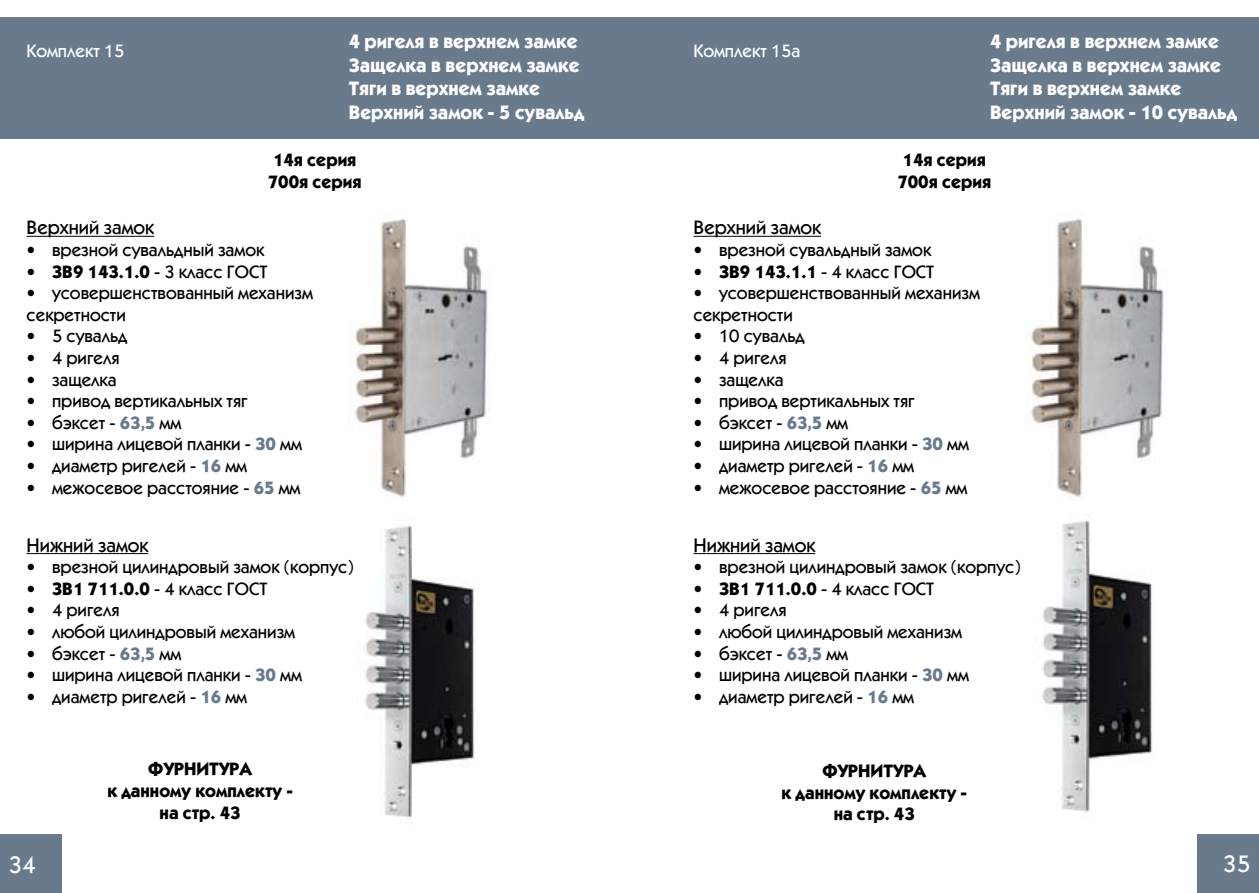
<style>
.page{position:relative;width:1259px;height:893px;background:#fff}
.page>*{position:absolute;margin:0;border:0;box-sizing:border-box;transform-origin:0 0}
.t1{font:500 24px "Kabel CTT";color:#fff}
.t2{font:500 19.5px/23.4px "Kabel CTT";color:#fff}
.t3{font:500 19.5px "Kabel CTT";color:#000}
.t4{font:500 18px/21.6px "Kabel CTT";color:#000}
.t5{font:500 18px/21.6px "Kabel CTT";color:#000}
.t6{font:500 18px "Kabel CTT";color:#fff}
.s1{font-style:inherit}
.s2{color:#697a8d}
</style>
<div class="page">
<div style="left:0;top:17px;width:1259px;height:121px;background:#697a8d"></div>
<hr style="left:27px;top:236px;width:127px;height:1px;background:#000">
<hr style="left:693px;top:236px;width:128px;height:1px;background:#000">
<img style="left:365px;top:525px;width:110px;height:293px">
<img style="left:1042px;top:520px;width:111px;height:292px">
<img style="left:354px;top:218px;width:134px;height:279px">
<img style="left:1030px;top:218px;width:134px;height:279px">
<div style="left:0;top:834px;width:62px;height:59px;background:#697a8d"></div>
<div style="left:1197px;top:834px;width:62px;height:59px;background:#697a8d"></div>
<hr style="left:27px;top:553px;width:121px;height:1px;background:#000">
<hr style="left:693px;top:553px;width:122px;height:1px;background:#000">
<p class="t6" style="left:27px;top:41px;width:99px">Комплект 15</p>
<p class="t2" style="left:349px;top:30px;width:237px">4 ригеля в верхнем замке<br>Защелка в верхнем замке<br>Тяги в верхнем замке<br>Верхний замок - 5 сувальд</p>
<p class="t6" style="left:693px;top:41px;width:108px">Комплект 15а</p>
<p class="t2" style="left:990px;top:30px;width:248px">4 ригеля в верхнем замке<br>Защелка в верхнем замке<br>Тяги в верхнем замке<br>Верхний замок - 10 сувальд</p>
<p class="t5" style="left:268px;top:149px;width:95px">14я серия<br>700я серия</p>
<p class="t3" style="left:27px;top:217px;width:129px">Верхний замок</p>
<p class="t4" style="left:27px;top:239px;width:239px">• врезной сувальдный замок</p>
<p class="t5" style="left:27px;top:261px;width:242px">• ЗВ9 143.1.0 <span class="s1">- 3 класс ГОСТ</span></p>
<p class="t4" style="left:27px;top:282px;width:288px">• усовершенствованный механизм секретности</p>
<p class="t4" style="left:27px;top:325px;width:102px">• 5 сувальд</p>
<p class="t4" style="left:27px;top:347px;width:95px">• 4 ригеля</p>
<p class="t4" style="left:27px;top:368px;width:92px">• защелка</p>
<p class="t4" style="left:27px;top:390px;width:223px">• привод вертикальных тяг</p>
<p class="t4" style="left:27px;top:412px;width:156px">• бэксет - <span class="s2">63,5</span> мм</p>
<p class="t4" style="left:27px;top:433px;width:277px">• ширина лицевой планки - <span class="s2">30</span> мм</p>
<p class="t4" style="left:27px;top:455px;width:222px">• диаметр ригелей - <span class="s2">16</span> мм</p>
<p class="t4" style="left:27px;top:476px;width:275px">• межосевое расстояние - <span class="s2">65</span> мм</p>
<p class="t5" style="left:897px;top:149px;width:95px">14я серия<br>700я серия</p>
<p class="t3" style="left:693px;top:217px;width:129px">Верхний замок</p>
<p class="t4" style="left:693px;top:239px;width:239px">• врезной сувальдный замок</p>
<p class="t5" style="left:693px;top:261px;width:242px">• ЗВ9 143.1.1 <span class="s1">- 4 класс ГОСТ</span></p>
<p class="t4" style="left:693px;top:282px;width:288px">• усовершенствованный механизм секретности</p>
<p class="t4" style="left:693px;top:325px;width:113px">• 10 сувальд</p>
<p class="t4" style="left:693px;top:347px;width:95px">• 4 ригеля</p>
<p class="t4" style="left:693px;top:368px;width:92px">• защелка</p>
<p class="t4" style="left:693px;top:390px;width:223px">• привод вертикальных тяг</p>
<p class="t4" style="left:693px;top:412px;width:156px">• бэксет - <span class="s2">63,5</span> мм</p>
<p class="t4" style="left:693px;top:433px;width:277px">• ширина лицевой планки - <span class="s2">30</span> мм</p>
<p class="t4" style="left:693px;top:455px;width:222px">• диаметр ригелей - <span class="s2">16</span> мм</p>
<p class="t4" style="left:693px;top:476px;width:275px">• межосевое расстояние - <span class="s2">65</span> мм</p>
<p class="t3" style="left:27px;top:534px;width:123px">Нижний замок</p>
<p class="t4" style="left:27px;top:556px;width:329px">• врезной цилиндровый замок (корпус)</p>
<p class="t5" style="left:27px;top:578px;width:242px">• ЗВ1 711.0.0 <span class="s1">- 4 класс ГОСТ</span></p>
<p class="t4" style="left:27px;top:599px;width:95px">• 4 ригеля</p>
<p class="t4" style="left:27px;top:621px;width:270px">• любой цилиндровый механизм</p>
<p class="t4" style="left:27px;top:643px;width:156px">• бэксет - <span class="s2">63,5</span> мм</p>
<p class="t4" style="left:27px;top:664px;width:277px">• ширина лицевой планки - <span class="s2">30</span> мм</p>
<p class="t4" style="left:27px;top:686px;width:222px">• диаметр ригелей - <span class="s2">16</span> мм</p>
<p class="t3" style="left:693px;top:534px;width:123px">Нижний замок</p>
<p class="t4" style="left:693px;top:556px;width:329px">• врезной цилиндровый замок (корпус)</p>
<p class="t5" style="left:693px;top:578px;width:242px">• ЗВ1 711.0.0 <span class="s1">- 4 класс ГОСТ</span></p>
<p class="t4" style="left:693px;top:599px;width:95px">• 4 ригеля</p>
<p class="t4" style="left:693px;top:621px;width:270px">• любой цилиндровый механизм</p>
<p class="t4" style="left:693px;top:643px;width:156px">• бэксет - <span class="s2">63,5</span> мм</p>
<p class="t4" style="left:693px;top:664px;width:277px">• ширина лицевой планки - <span class="s2">30</span> мм</p>
<p class="t4" style="left:693px;top:686px;width:222px">• диаметр ригелей - <span class="s2">16</span> мм</p>
<p class="t5" style="left:107px;top:758px;width:187px;text-align:center">ФУРНИТУРА<br>к данному комплекту - на стр. 43</p>
<p class="t5" style="left:781px;top:760px;width:187px;text-align:center">ФУРНИТУРА<br>к данному комплекту - на стр. 43</p>
<h1 class="t1" style="left:9px;top:851px;width:29px">34</h1>
<h1 class="t1" style="left:1223px;top:850px;width:29px">35</h1>
</div>
